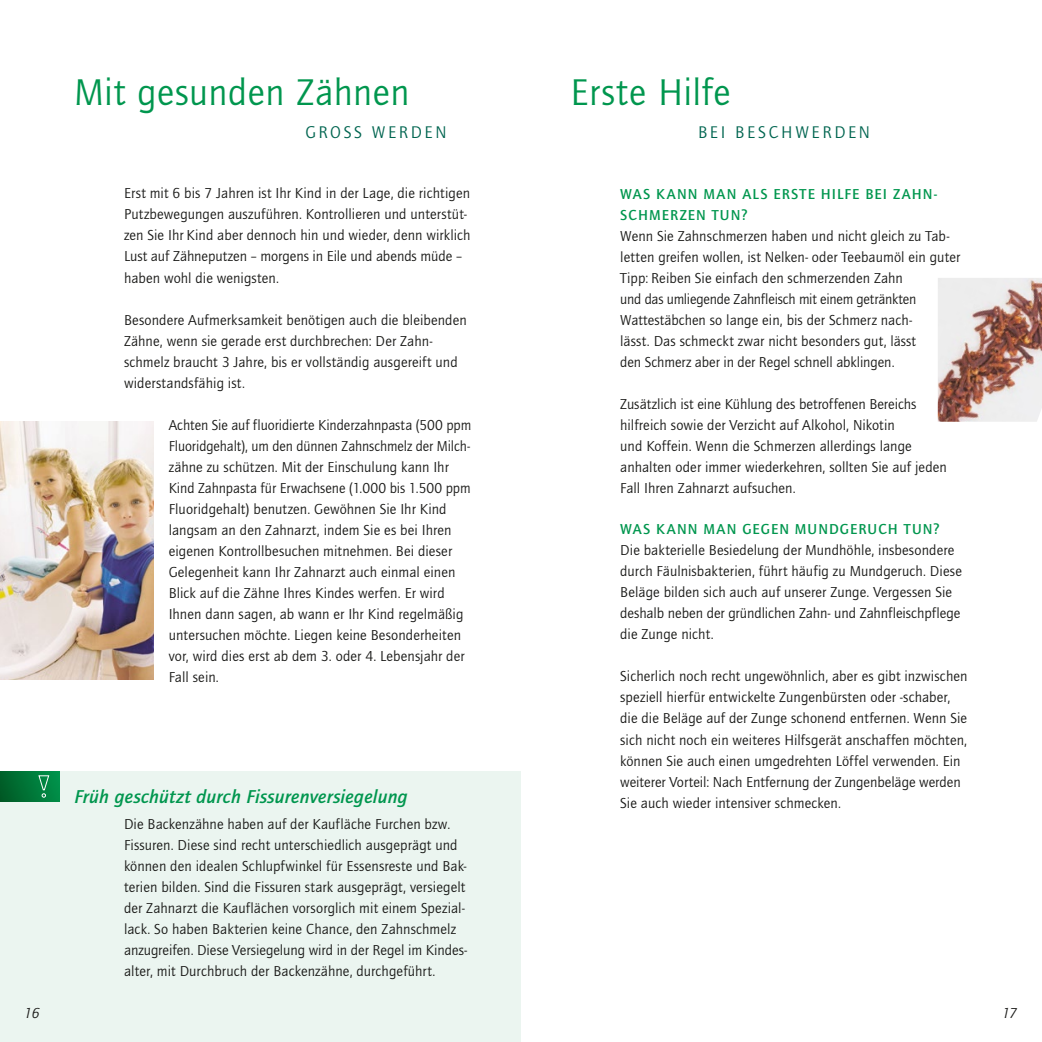
<style>
.page{position:relative;width:1042px;height:1042px;background:#fff}
.page>*{position:absolute;margin:0;border:0;box-sizing:border-box;transform-origin:0 0}
.t1{font:38.5px "Quay Sans ITC Std";letter-spacing:.015em;color:#00964e}
.t2{font:italic 500 19.25px "Quay Sans ITC Std";letter-spacing:.01em;color:#00964e}
.t3{font:17.5px "Quay Sans ITC Std";letter-spacing:.15em;color:#006550}
.t4{font:14.88px/21px "Quay Sans ITC Std";letter-spacing:.005em;color:#1a1a18}
.t5{font:500 14.88px/21px "Quay Sans ITC Std";letter-spacing:.07em;color:#00964e}
.t6{font:italic 14.88px "Quay Sans ITC Std";color:#1a1a18}
</style>
<div class="page">
<div style="left:0;top:771px;width:521px;height:271px;background:#ebf5f0"></div>
<div style="left:0;top:771px;width:60px;height:30px;background:linear-gradient(to right,#005d27,#00914a)"></div>
<svg style="left:38px;top:775px;width:12px;height:23px"></svg>
<img style="left:0;top:422px;width:154px;height:258px">
<img style="left:938px;top:278px;width:104px;height:144px">
<h1 class="t1" style="left:74px;top:70px;width:336px">Mit gesunden Zähnen</h1>
<p class="t3" style="left:305px;top:122px;width:143px">GROSS WERDEN</p>
<p class="t4" style="left:124px;top:183px;width:348px">Erst mit 6 bis 7 Jahren ist Ihr Kind in der Lage, die richtigen Putzbewegungen auszuführen. Kontrollieren und unterstüt&shy;zen Sie Ihr Kind aber dennoch hin und wieder, denn wirklich Lust auf Zähneputzen – morgens in Eile und abends müde – haben wohl die wenigsten.</p>
<p class="t4" style="left:124px;top:309px;width:344px">Besondere Aufmerksamkeit benötigen auch die bleibenden Zähne, wenn sie gerade erst durchbrechen: Der Zahn&shy;schmelz braucht 3 Jahre, bis er vollständig ausgereift und widerstandsfähig ist.</p>
<p class="t4" style="left:169px;top:414px;width:304px">Achten Sie auf fluoridierte Kinderzahnpasta (500 ppm Fluoridgehalt), um den dünnen Zahnschmelz der Milch&shy;zähne zu schützen. Mit der Einschulung kann Ihr Kind Zahnpasta für Erwachsene (1.000 bis 1.500 ppm Fluoridgehalt) benutzen. Gewöhnen Sie Ihr Kind langsam an den Zahnarzt, indem Sie es bei Ihren eigenen Kontrollbesuchen mitnehmen. Bei dieser Gelegenheit kann Ihr Zahnarzt auch einmal einen Blick auf die Zähne Ihres Kindes werfen. Er wird Ihnen dann sagen, ab wann er Ihr Kind regelmäßig untersuchen möchte. Liegen keine Besonderheiten vor, wird dies erst ab dem 3. oder 4. Lebensjahr der Fall sein.</p>
<p class="t2" style="left:74px;top:785px;width:335px">Früh geschützt durch Fissurenversiegelung</p>
<p class="t4" style="left:124px;top:813px;width:345px">Die Backenzähne haben auf der Kaufläche Furchen bzw.<br>Fissuren. Diese sind recht unterschiedlich ausgeprägt und können den idealen Schlupfwinkel für Essensreste und Bak&shy;terien bilden. Sind die Fissuren stark ausgeprägt, versiegelt der Zahnarzt die Kauflächen vorsorglich mit einem Spezial&shy;lack. So haben Bakterien keine Chance, den Zahnschmelz anzugreifen. Diese Versiegelung wird in der Regel im Kindes&shy;alter, mit Durchbruch der Backenzähne, durchgeführt.</p>
<h1 class="t1" style="left:570px;top:70px;width:161px">Erste Hilfe</h1>
<p class="t3" style="left:698px;top:122px;width:173px">BEI BESCHWERDEN</p>
<p class="t5" style="left:620px;top:183px;width:318px">WAS KANN MAN ALS ERSTE HILFE BEI ZAHN-<br>SCHMERZEN TUN?</p>
<p class="t4" style="left:620px;top:225px;width:342px">Wenn Sie Zahnschmerzen haben und nicht gleich zu Tab&shy;letten greifen wollen, ist Nelken- oder Teebaumöl ein guter Tipp: Reiben Sie einfach den schmerzenden Zahn<br>und das umliegende Zahnfleisch mit einem getränkten Wattestäbchen so lange ein, bis der Schmerz nach-<br>lässt. Das schmeckt zwar nicht besonders gut, lässt<br>den Schmerz aber in der Regel schnell abklingen.</p>
<p class="t4" style="left:620px;top:393px;width:328px">Zusätzlich ist eine Kühlung des betroffenen Bereichs hilfreich sowie der Verzicht auf Alkohol, Nikotin<br>und Koffein. Wenn die Schmerzen allerdings lange anhalten oder immer wiederkehren, sollten Sie auf jeden Fall Ihren Zahnarzt aufsuchen.</p>
<p class="t5" style="left:620px;top:519px;width:321px">WAS KANN MAN GEGEN MUNDGERUCH TUN?</p>
<p class="t4" style="left:620px;top:540px;width:343px">Die bakterielle Besiedelung der Mundhöhle, insbesondere durch Fäulnisbakterien, führt häufig zu Mundgeruch. Diese Beläge bilden sich auch auf unserer Zunge. Vergessen Sie deshalb neben der gründlichen Zahn- und Zahnfleischpflege die Zunge nicht.</p>
<p class="t4" style="left:620px;top:666px;width:349px">Sicherlich noch recht ungewöhnlich, aber es gibt inzwischen speziell hierfür entwickelte Zungenbürsten oder -schaber, die die Beläge auf der Zunge schonend entfernen. Wenn Sie sich nicht noch ein weiteres Hilfsgerät anschaffen möchten, können Sie auch einen umgedrehten Löffel verwenden. Ein weiterer Vorteil: Nach Entfernung der Zungenbeläge werden Sie auch wieder intensiver schmecken.</p>
<p class="t6" style="left:24px;top:1004px;width:17px">16</p>
<p class="t6" style="left:1002px;top:1004px;width:16px">17</p>
</div>
